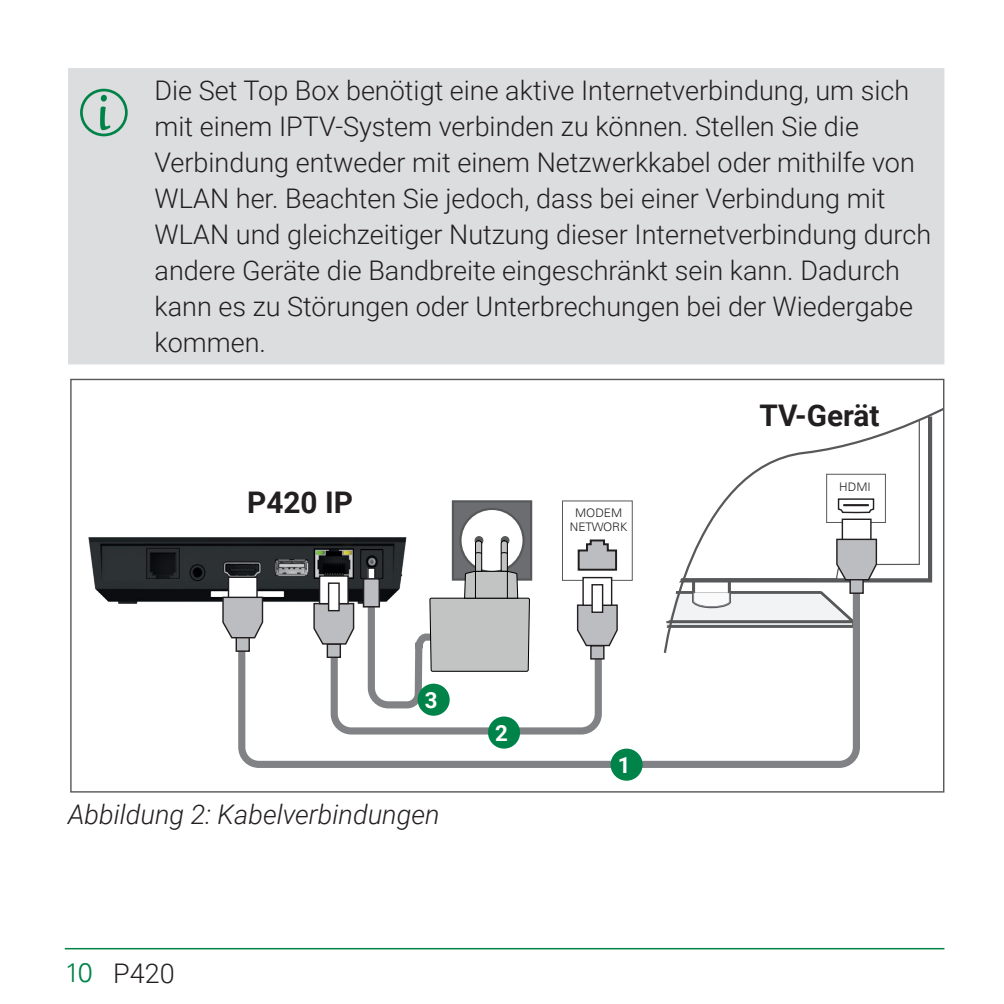
<style>
.page{position:relative;width:1004px;height:1004px;background:#fff}
.page>*{position:absolute;margin:0;border:0;box-sizing:border-box;transform-origin:0 0}
.t1{font:700 29.7px "Roboto";color:#231f20}
.t2{font:300 27px/36px "Roboto";color:#231f20}
.t3{font:italic 300 27px "Roboto";color:#231f20}
.t4{font:700 22.2px "Roboto";color:#fff}
.t5{font:300 11.7px/14.1px "Univers LT";color:#231f20;text-align:center}
.s1{font-family:"Univers LT";color:#008348}
</style>
<div class="page">
<hr style="left:65px;top:947px;width:879px;height:2px;background:#008348">
<div style="left:68px;top:68px;width:876px;height:296px;background:#dcdddf"></div>
<svg style="left:80px;top:89px;width:48px;height:47px;background:#a7c7bb"></svg>
<svg style="left:914px;top:408px;width:28px;height:175px"></svg>
<img style="left:88px;top:537px;width:225px;height:67px">
<svg style="left:238px;top:580px;width:622px;height:191px"></svg>
<svg style="left:666px;top:421px;width:253px;height:207px"></svg>
<div style="left:228px;top:577px;width:29px;height:28px;background:#fff"></div>
<div style="left:228px;top:576px;width:30px;height:29px;border:1px solid #231f20"></div>
<div style="left:236px;top:634px;width:13px;height:17px;background:#bcbdc0"></div>
<div style="left:235px;top:633px;width:15px;height:19px;border:1px solid #231f20"></div>
<svg style="left:221px;top:596px;width:43px;height:43px;background:#b2b2b5"></svg>
<div style="left:453px;top:501px;width:78px;height:78px;background:#6c6d70"></div>
<div style="left:452px;top:500px;width:80px;height:80px;border:2px solid #57585a"></div>
<div style="left:460px;top:509px;width:63px;height:63px;background:#fff;border-radius:50%"></div>
<svg style="left:313px;top:533px;width:305px;height:205px"></svg>
<div style="left:610px;top:748px;width:32px;height:32px;background:#008348;border-radius:50%"></div>
<div style="left:488px;top:716px;width:32px;height:32px;background:#008348;border-radius:50%"></div>
<div style="left:417px;top:683px;width:32px;height:32px;background:#008348;border-radius:50%"></div>
<p class="t2" style="left:154px;top:72px;width:778px">Die Set Top Box benötigt eine aktive Internetverbindung, um sich mit einem IPTV-System verbinden zu können. Stellen Sie die Verbindung entweder mit einem Netzwerkkabel oder mithilfe von WLAN her. Beachten Sie jedoch, dass bei einer Verbindung mit WLAN und gleichzeitiger Nutzung dieser Internetverbindung durch andere Geräte die Bandbreite eingeschränkt sein kann. Dadurch kann es zu Störungen oder Unterbrechungen bei der Wiedergabe kommen.</p>
<p class="t1" style="left:247px;top:482px;width:107px">P420 IP</p>
<p class="t5" style="left:570px;top:506px;width:59px">MODEM<br>NETWORK</p>
<p class="t4" style="left:425px;top:684px;width:14px">3</p>
<p class="t3" style="left:68px;top:795px;width:373px">Abbildung 2: Kabelverbindungen</p>
<p class="t2" style="left:65px;top:954px;width:111px"><span class="s1">10</span> P420</p>
<p class="t4" style="left:495px;top:717px;width:14px">2</p>
<p class="t4" style="left:617px;top:749px;width:14px">1</p>
<p class="t1" style="left:759px;top:394px;width:122px">TV-Gerät</p>
<p class="t5" style="left:839px;top:480px;width:33px">HDMI</p>
</div>
